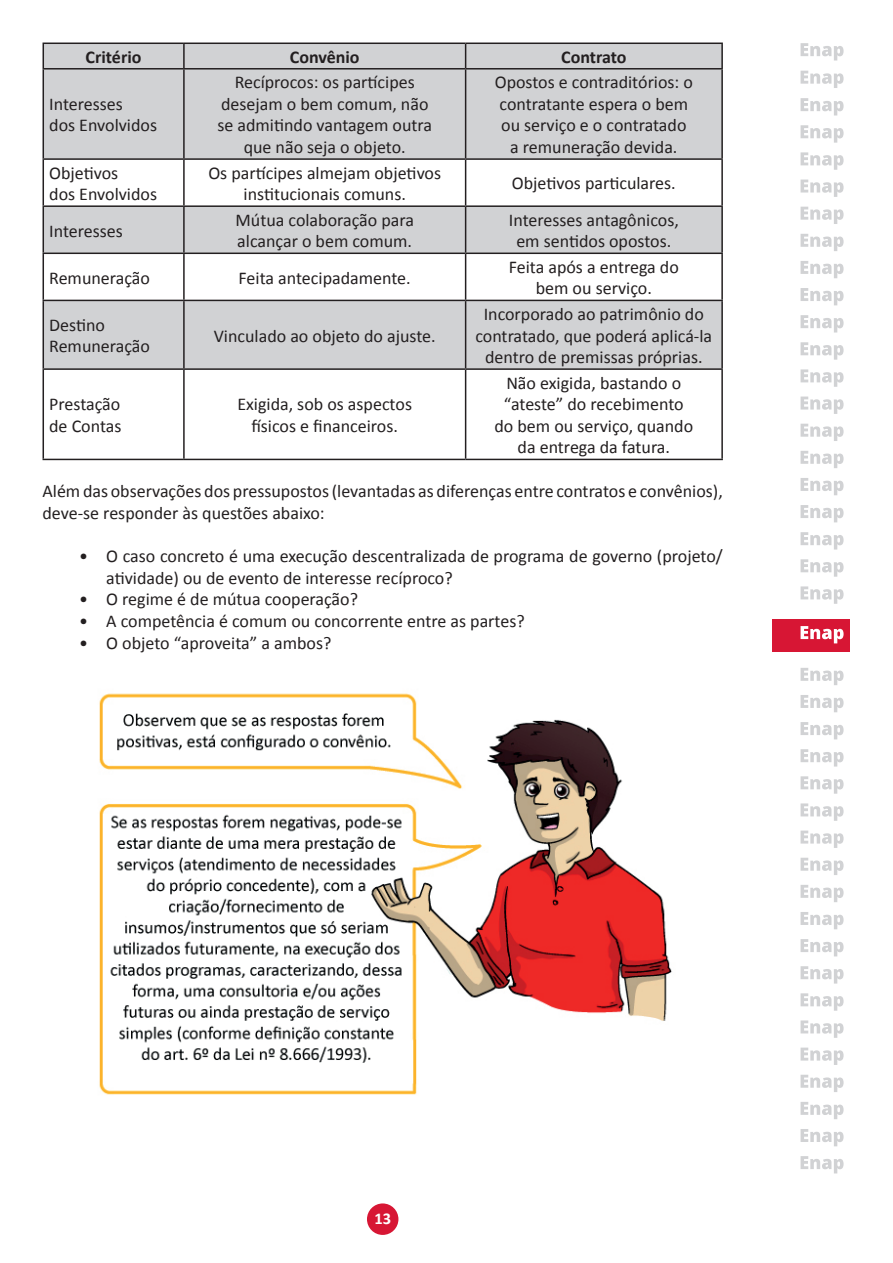
<style>
.page{position:relative;width:893px;height:1263px;background:#fff}
.page>*{position:absolute;margin:0;border:0;box-sizing:border-box;transform-origin:0 0}
.t1{font:18px/21.6px "Calibri";color:#231f20;text-align:center}
.t2{font:700 18px "Calibri";color:#231f20}
.t3{font:700 16.5px "Calibri";color:#fff}
</style>
<div class="page">
<div style="left:367px;top:1203px;width:31px;height:32px;background:#d71634;border-radius:50%"></div>
<div style="left:772px;top:619px;width:77px;height:32px;background:#d71634"></div>
<svg style="left:801px;top:626px;width:43px;height:17px"></svg>
<svg style="left:801px;top:98px;width:43px;height:17px"></svg>
<svg style="left:801px;top:125px;width:43px;height:18px"></svg>
<svg style="left:801px;top:152px;width:43px;height:18px"></svg>
<svg style="left:801px;top:180px;width:43px;height:17px"></svg>
<svg style="left:801px;top:207px;width:43px;height:17px"></svg>
<svg style="left:801px;top:234px;width:43px;height:17px"></svg>
<svg style="left:801px;top:261px;width:43px;height:17px"></svg>
<svg style="left:801px;top:288px;width:43px;height:17px"></svg>
<svg style="left:801px;top:315px;width:43px;height:17px"></svg>
<svg style="left:801px;top:342px;width:43px;height:18px"></svg>
<svg style="left:801px;top:369px;width:43px;height:18px"></svg>
<svg style="left:801px;top:397px;width:43px;height:17px"></svg>
<svg style="left:801px;top:424px;width:43px;height:17px"></svg>
<svg style="left:801px;top:451px;width:43px;height:17px"></svg>
<svg style="left:801px;top:478px;width:43px;height:17px"></svg>
<svg style="left:801px;top:505px;width:43px;height:17px"></svg>
<svg style="left:801px;top:532px;width:43px;height:17px"></svg>
<svg style="left:801px;top:559px;width:43px;height:18px"></svg>
<svg style="left:801px;top:586px;width:43px;height:18px"></svg>
<svg style="left:801px;top:668px;width:43px;height:17px"></svg>
<svg style="left:801px;top:695px;width:43px;height:17px"></svg>
<svg style="left:801px;top:722px;width:43px;height:17px"></svg>
<svg style="left:801px;top:749px;width:43px;height:17px"></svg>
<svg style="left:801px;top:776px;width:43px;height:18px"></svg>
<svg style="left:801px;top:803px;width:43px;height:18px"></svg>
<svg style="left:801px;top:830px;width:43px;height:18px"></svg>
<svg style="left:801px;top:858px;width:43px;height:17px"></svg>
<svg style="left:801px;top:885px;width:43px;height:17px"></svg>
<svg style="left:801px;top:912px;width:43px;height:17px"></svg>
<svg style="left:801px;top:939px;width:43px;height:17px"></svg>
<svg style="left:801px;top:966px;width:43px;height:17px"></svg>
<svg style="left:801px;top:993px;width:43px;height:18px"></svg>
<svg style="left:801px;top:1020px;width:43px;height:18px"></svg>
<svg style="left:801px;top:1047px;width:43px;height:18px"></svg>
<svg style="left:801px;top:1075px;width:43px;height:17px"></svg>
<svg style="left:801px;top:1102px;width:43px;height:17px"></svg>
<svg style="left:801px;top:1129px;width:43px;height:17px"></svg>
<svg style="left:801px;top:1156px;width:43px;height:17px"></svg>
<svg style="left:801px;top:71px;width:43px;height:17px"></svg>
<svg style="left:801px;top:43px;width:43px;height:18px"></svg>
<svg style="left:44px;top:44px;width:677px;height:324px;fill:#d1d2d4"></svg>
<hr style="left:43px;top:43px;width:141px;height:1px;background:#231f20">
<svg style="left:43px;top:44px;width:1px;height:24px"></svg>
<hr style="left:184px;top:43px;width:282px;height:1px;background:#231f20">
<hr style="left:183px;top:44px;width:2px;height:24px;background:#231f20">
<hr style="left:466px;top:43px;width:257px;height:1px;background:#231f20">
<svg style="left:465px;top:44px;width:1px;height:24px"></svg>
<hr style="left:721px;top:44px;width:2px;height:24px;background:#231f20">
<hr style="left:43px;top:68px;width:141px;height:2px;background:#231f20">
<hr style="left:43px;top:70px;width:1px;height:88px;background:#231f20">
<hr style="left:184px;top:68px;width:282px;height:2px;background:#231f20">
<hr style="left:183px;top:70px;width:2px;height:88px;background:#231f20">
<hr style="left:466px;top:68px;width:257px;height:2px;background:#231f20">
<hr style="left:465px;top:70px;width:1px;height:88px;background:#231f20">
<hr style="left:721px;top:70px;width:2px;height:88px;background:#231f20">
<hr style="left:43px;top:158px;width:141px;height:2px;background:#231f20">
<hr style="left:43px;top:160px;width:1px;height:45px;background:#231f20">
<hr style="left:184px;top:158px;width:282px;height:2px;background:#231f20">
<hr style="left:183px;top:160px;width:2px;height:45px;background:#231f20">
<hr style="left:466px;top:158px;width:257px;height:2px;background:#231f20">
<hr style="left:465px;top:160px;width:1px;height:45px;background:#231f20">
<hr style="left:721px;top:160px;width:2px;height:45px;background:#231f20">
<hr style="left:43px;top:205px;width:141px;height:2px;background:#231f20">
<hr style="left:43px;top:207px;width:1px;height:46px;background:#231f20">
<hr style="left:184px;top:205px;width:282px;height:2px;background:#231f20">
<hr style="left:183px;top:207px;width:2px;height:46px;background:#231f20">
<hr style="left:466px;top:205px;width:257px;height:2px;background:#231f20">
<hr style="left:465px;top:207px;width:1px;height:46px;background:#231f20">
<hr style="left:721px;top:207px;width:2px;height:46px;background:#231f20">
<hr style="left:43px;top:253px;width:141px;height:1px;background:#231f20">
<hr style="left:43px;top:254px;width:1px;height:46px;background:#231f20">
<hr style="left:184px;top:253px;width:282px;height:1px;background:#231f20">
<hr style="left:183px;top:254px;width:2px;height:46px;background:#231f20">
<hr style="left:466px;top:253px;width:257px;height:1px;background:#231f20">
<hr style="left:465px;top:254px;width:1px;height:46px;background:#231f20">
<hr style="left:721px;top:254px;width:2px;height:46px;background:#231f20">
<hr style="left:43px;top:300px;width:141px;height:1px;background:#231f20">
<hr style="left:43px;top:301px;width:1px;height:67px;background:#231f20">
<hr style="left:184px;top:300px;width:282px;height:1px;background:#231f20">
<hr style="left:183px;top:301px;width:2px;height:67px;background:#231f20">
<hr style="left:466px;top:300px;width:257px;height:1px;background:#231f20">
<hr style="left:465px;top:301px;width:1px;height:67px;background:#231f20">
<hr style="left:721px;top:301px;width:2px;height:67px;background:#231f20">
<hr style="left:43px;top:368px;width:141px;height:2px;background:#231f20">
<hr style="left:43px;top:370px;width:1px;height:89px;background:#231f20">
<hr style="left:184px;top:368px;width:282px;height:2px;background:#231f20">
<hr style="left:183px;top:370px;width:2px;height:89px;background:#231f20">
<hr style="left:466px;top:368px;width:257px;height:2px;background:#231f20">
<hr style="left:465px;top:370px;width:1px;height:89px;background:#231f20">
<hr style="left:721px;top:370px;width:2px;height:89px;background:#231f20">
<hr style="left:43px;top:459px;width:141px;height:1px;background:#231f20">
<hr style="left:184px;top:459px;width:282px;height:1px;background:#231f20">
<hr style="left:466px;top:459px;width:257px;height:1px;background:#231f20">
<img style="left:99px;top:693px;width:573px;height:402px">
<p class="t2" style="left:86px;top:45px;width:57px">Critério</p>
<p class="t2" style="left:290px;top:45px;width:71px">Convênio</p>
<p class="t2" style="left:561px;top:45px;width:67px">Contrato</p>
<p class="t1" style="left:49px;top:93px;width:109px;text-align:left">Interesses<br>dos Envolvidos</p>
<p class="t1" style="left:217px;top:72px;width:216px">Recíprocos: os partícipes desejam o bem comum, não se admitindo vantagem outra que não seja o objeto.</p>
<p class="t1" style="left:495px;top:72px;width:200px">Opostos e contraditórios: o contratante espera o bem ou serviço e o contratado a remuneração devida.</p>
<p class="t1" style="left:49px;top:162px;width:109px;text-align:left">Objetivos<br>dos Envolvidos</p>
<p class="t1" style="left:208px;top:162px;width:234px">Os partícipes almejam objetivos institucionais comuns.</p>
<p class="t1" style="left:512px;top:173px;width:165px">Objetivos particulares.</p>
<p class="t1" style="left:49px;top:220px;width:75px">Interesses</p>
<p class="t1" style="left:235px;top:209px;width:180px;text-align:left">Mútua colaboração para alcançar o bem comum.</p>
<p class="t1" style="left:509px;top:209px;width:172px">Interesses antagônicos, em sentidos opostos.</p>
<p class="t1" style="left:49px;top:267px;width:102px">Remuneração</p>
<p class="t1" style="left:239px;top:267px;width:174px">Feita antecipadamente.</p>
<p class="t1" style="left:509px;top:256px;width:172px">Feita após a entrega do bem ou serviço.</p>
<p class="t1" style="left:49px;top:314px;width:102px;text-align:left">Destino<br>Remuneração</p>
<p class="t1" style="left:214px;top:325px;width:223px">Vinculado ao objeto do ajuste.</p>
<p class="t1" style="left:475px;top:303px;width:238px">Incorporado ao patrimônio do contratado, que poderá aplicá-la dentro de premissas próprias.</p>
<p class="t1" style="left:494px;top:372px;width:200px">Não exigida, bastando o “ateste” do recebimento do bem ou serviço, quando da entrega da fatura.</p>
<p class="t1" style="left:42px;top:481px;width:682px;text-align:left">Além das observações dos pressupostos (levantadas as diferenças entre contratos e convênios), deve-se responder às questões abaixo:</p>
<p class="t1" style="left:106px;top:545px;width:618px;text-align:left;text-indent:-27px">• O caso concreto é uma execução descentralizada de programa de governo (projeto/ atividade) ou de evento de interesse recíproco?</p>
<p class="t1" style="left:79px;top:589px;width:280px">• O regime é de mútua cooperação?</p>
<p class="t1" style="left:79px;top:610px;width:447px">• A competência é comum ou concorrente entre as partes?</p>
<p class="t1" style="left:79px;top:632px;width:254px">• O objeto “aproveita” a ambos?</p>
<p class="t1" style="left:49px;top:393px;width:74px;text-align:left">Prestação de Contas</p>
<p class="t1" style="left:237px;top:393px;width:176px">Exigida, sob os aspectos físicos e financeiros.</p>
<p class="t3" style="left:374px;top:1208px;width:18px">13</p>
</div>
